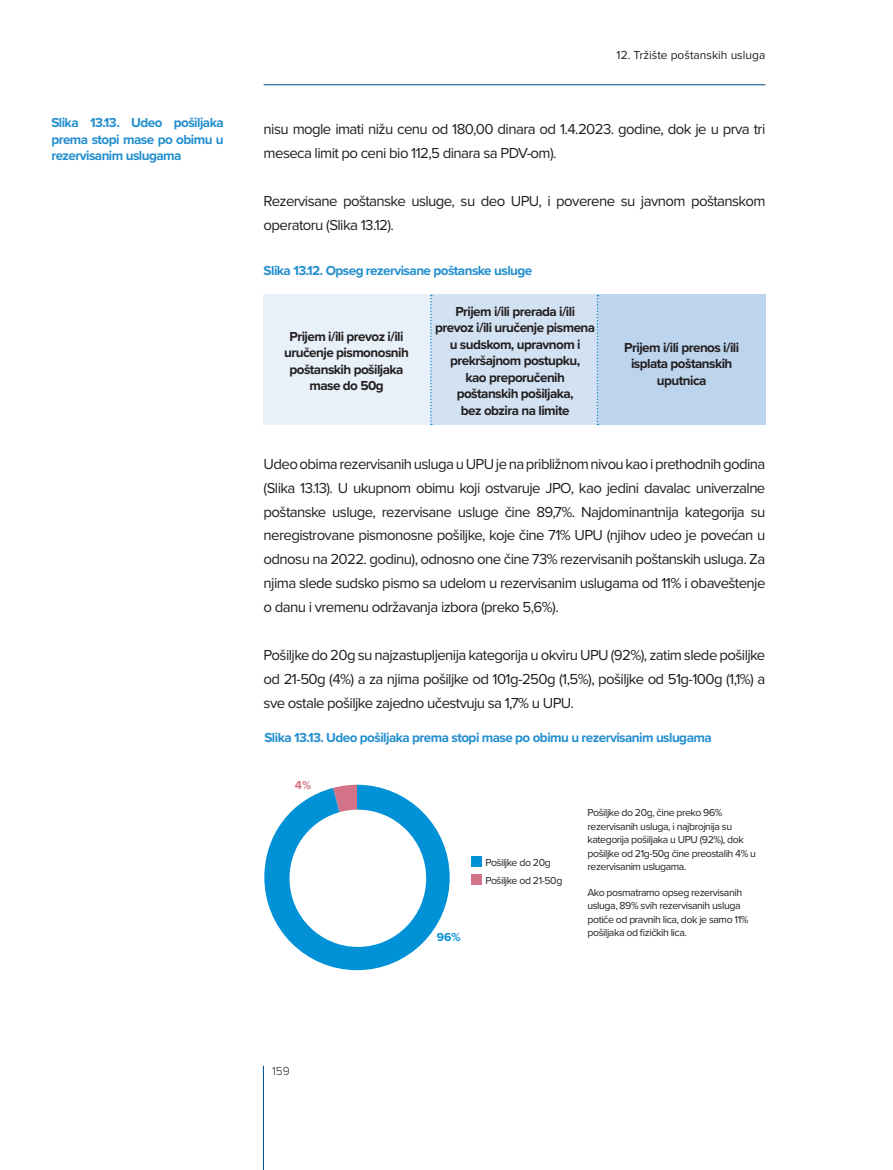
<style>
.page{position:relative;width:893px;height:1170px;background:#fff}
.page>*{position:absolute;margin:0;border:0;box-sizing:border-box;transform-origin:0 0}
.t1{font:15px/23.9px "Proxima Nova";letter-spacing:-.04em;color:#231f20}
.t2{font:700 13.5px/16.5px "Proxima Nova";letter-spacing:-.04em;color:#231f20;text-align:center}
.t3{font:700 13.5px/16.5px "Proxima Nova";letter-spacing:-.04em;color:#238fcf;text-align:justify}
.t4{font:12px "Proxima Nova";color:#231f20}
.t5{font:300 12px "Proxima Nova";color:#231f20}
.t6{font:700 12px "Proxima Nova";color:#0091d6}
.t7{font:700 12px "Proxima Nova";color:#d47387}
.t8{font:10.5px/13.5px "Proxima Nova";letter-spacing:-.04em;color:#231f20}
</style>
<div class="page">
<hr style="left:264px;top:84px;width:501px;height:1px;background:#004a87">
<hr style="left:263px;top:1065px;width:1px;height:104px;background:#004a87">
<svg style="left:264px;top:784px;width:186px;height:186px"></svg>
<div style="left:471px;top:856px;width:10px;height:10px;background:#0091d6"></div>
<div style="left:471px;top:874px;width:10px;height:10px;background:#d47387"></div>
<div style="left:289px;top:809px;width:137px;height:137px;background:#fff;border-radius:50%"></div>
<div style="left:264px;top:295px;width:167px;height:130px;background:#e8f0f9"></div>
<div style="left:431px;top:295px;width:167px;height:130px;background:#d2e2f3"></div>
<div style="left:598px;top:295px;width:167px;height:130px;background:#bdd4ed"></div>
<svg style="left:430px;top:295px;width:2px;height:130px"></svg>
<svg style="left:597px;top:295px;width:1px;height:130px"></svg>
<p class="t3" style="left:51px;top:114px;width:174px">Slika 13.13. Udeo pošiljaka prema stopi mase po obimu u rezervisanim uslugama</p>
<p class="t4" style="left:617px;top:46px;width:150px">12. Tržište poštanskih usluga</p>
<p class="t1" style="left:264px;top:117px;width:503px">nisu mogle imati nižu cenu od 180,00 dinara od 1.4.2023. godine, dok je u prva tri meseca limit po ceni bio 112,5 dinara sa PDV-om).</p>
<p class="t1" style="left:264px;top:188px;width:503px">Rezervisane poštanske usluge, su deo UPU, i poverene su javnom poštanskom operatoru (Slika 13.12).</p>
<p class="t3" style="left:264px;top:262px;width:270px">Slika 13.12. Opseg rezervisane poštanske usluge</p>
<p class="t2" style="left:435px;top:302px;width:161px">Prijem i/ili prerada i/ili prevoz i/ili uručenje pismena u sudskom, upravnom i prekršajnom postupku,<br>kao preporučenih poštanskih pošiljaka,<br>bez obzira na limite</p>
<p class="t2" style="left:284px;top:328px;width:126px">Prijem i/ili prevoz i/ili uručenje pismonosnih poštanskih pošiljaka mase do 50g</p>
<p class="t2" style="left:624px;top:338px;width:116px">Prijem i/ili prenos i/ili isplata poštanskih uputnica</p>
<p class="t1" style="left:264px;top:451px;width:503px;text-align:justify">Udeo obima rezervisanih usluga u UPU je na približnom nivou kao i prethodnih godina (Slika 13.13). U ukupnom obimu koji ostvaruje JPO, kao jedini davalac univerzalne poštanske usluge, rezervisane usluge čine 89,7%. Najdominantnija kategorija su neregistrovane pismonosne pošiljke, koje čine 71% UPU (njihov udeo je povećan u odnosu na 2022. godinu), odnosno one čine 73% rezervisanih poštanskih usluga. Za njima slede sudsko pismo sa udelom u rezervisanim uslugama od 11% i obaveštenje o danu i vremenu održavanja izbora (preko 5,6%).</p>
<p class="t1" style="left:264px;top:642px;width:503px;text-align:justify">Pošiljke do 20g su najzastupljenija kategorija u okviru UPU (92%), zatim slede pošiljke od 21-50g (4%) a za njima pošiljke od 101g-250g (1,5%), pošiljke od 51g-100g (1,1%) a sve ostale pošiljke zajedno učestvuju sa 1,7% u UPU.</p>
<p class="t3" style="left:264px;top:729px;width:449px">Slika 13.13. Udeo pošiljaka prema stopi mase po obimu u rezervisanim uslugama</p>
<p class="t7" style="left:295px;top:776px;width:18px">4%</p>
<p class="t6" style="left:437px;top:927px;width:25px">96%</p>
<p class="t8" style="left:485px;top:855px;width:67px">Pošiljke do 20g</p>
<p class="t8" style="left:485px;top:873px;width:78px">Pošiljke od 21-50g</p>
<p class="t8" style="left:587px;top:805px;width:170px">Pošiljke do 20g, čine preko 96% rezervisanih usluga, i najbrojnija su kategorija pošiljaka u UPU (92%), dok pošiljke od 21g-50g čine preostalih 4% u rezervisanim uslugama.</p>
<p class="t8" style="left:587px;top:885px;width:163px">Ako posmatramo opseg rezervisanih usluga, 89% svih rezervisanih usluga potiče od pravnih lica, dok je samo 11% pošiljaka od fizičkih lica.</p>
<p class="t5" style="left:272px;top:1062px;width:19px">159</p>
</div>
